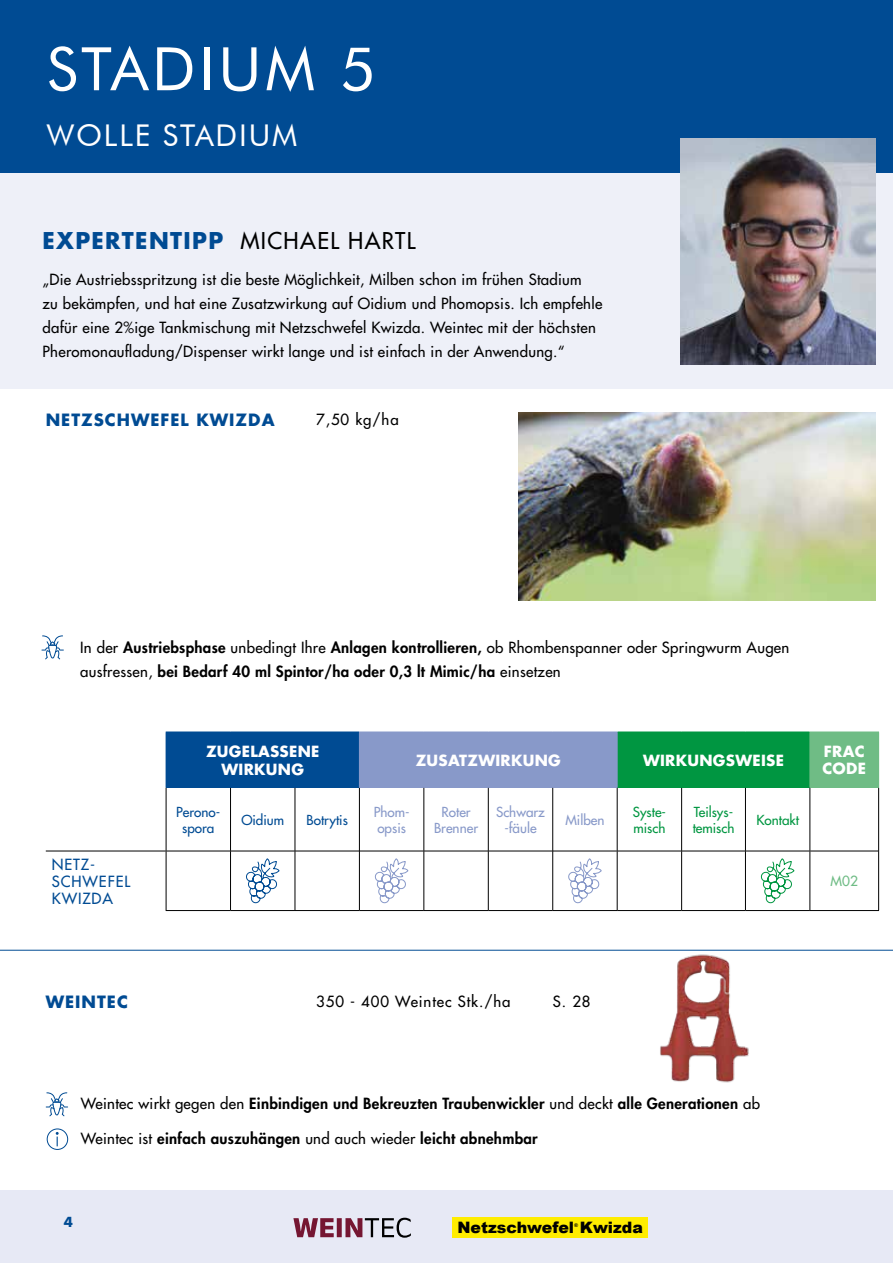
<style>
.page{position:relative;width:893px;height:1263px;background:#fff}
.page>*{position:absolute;margin:0;border:0;box-sizing:border-box;transform-origin:0 0}
.t1{font:60px "Futura BT";letter-spacing:.06em;color:#fff}
.t2{font:30px "Futura BT";letter-spacing:.06em;color:#fff}
.t3{font:700 22.5px "Futura Std";letter-spacing:.06em;color:#004b93}
.t4{font:700 16.5px "Futura Std";letter-spacing:.06em;color:#004b93}
.t5{font:900 15.75px "Arial";color:#000}
.t6{font:800 15px/24px "Futura Std";letter-spacing:.02em;color:#000}
.t7{font:500 15px/24px "Futura Std";letter-spacing:.02em;color:#000}
.t8{font:700 15px/18px "Futura Std";letter-spacing:.02em;color:#fff;text-align:center}
.t9{font:500 15px "Futura Std";letter-spacing:.06em;color:#000}
.t10{font:500 15px/16.6px "Futura Std";letter-spacing:.06em;color:#004b93}
.t11{font:500 13.65px "Futura Std";color:#6fbc85}
.t12{font:500 13.5px/16.2px "Futura Std";color:#8899c9;text-align:center}
.t13{font:500 13.5px/16.2px "Futura Std";color:#009641}
.t14{font:500 13.5px/16.2px "Futura Std";color:#004b93;text-align:center}
.t15{font:700 13.5px "Futura";color:#004b93}
.t16{font:900 5.1px "Arial";color:#000}
.s1{font-weight:500;color:#000}
.s2{font-weight:500}
</style>
<div class="page">
<div style="left:0;top:0;width:893px;height:173px;background:#004b93"></div>
<div style="left:0;top:1190px;width:893px;height:73px;background:#e7e9f5"></div>
<div style="left:0;top:173px;width:893px;height:216px;background:#eef0f8"></div>
<img style="left:518px;top:412px;width:357px;height:188px">
<svg style="left:41px;top:635px;width:23px;height:25px"></svg>
<div style="left:166px;top:732px;width:193px;height:55px;background:#004b93"></div>
<div style="left:359px;top:732px;width:258px;height:55px;background:#8899c9"></div>
<div style="left:617px;top:732px;width:193px;height:55px;background:#009641"></div>
<div style="left:810px;top:732px;width:69px;height:55px;background:#6fbc85"></div>
<hr style="left:230px;top:788px;width:1px;height:63px;background:#000">
<hr style="left:295px;top:788px;width:1px;height:63px;background:#000">
<hr style="left:424px;top:788px;width:1px;height:63px;background:#000">
<hr style="left:488px;top:788px;width:1px;height:63px;background:#000">
<hr style="left:681px;top:788px;width:1px;height:63px;background:#000">
<hr style="left:745px;top:788px;width:1px;height:63px;background:#000">
<hr style="left:46px;top:851px;width:120px;height:1px;background:#000">
<hr style="left:166px;top:851px;width:65px;height:1px;background:#000">
<hr style="left:231px;top:851px;width:64px;height:1px;background:#000">
<hr style="left:230px;top:851px;width:1px;height:59px;background:#000">
<hr style="left:295px;top:851px;width:64px;height:1px;background:#000">
<hr style="left:295px;top:851px;width:1px;height:59px;background:#000">
<hr style="left:360px;top:851px;width:64px;height:1px;background:#000">
<hr style="left:424px;top:851px;width:64px;height:1px;background:#000">
<hr style="left:424px;top:851px;width:1px;height:59px;background:#000">
<hr style="left:488px;top:851px;width:65px;height:1px;background:#000">
<hr style="left:488px;top:851px;width:1px;height:59px;background:#000">
<hr style="left:553px;top:851px;width:64px;height:1px;background:#000">
<hr style="left:618px;top:851px;width:64px;height:1px;background:#000">
<hr style="left:682px;top:851px;width:63px;height:1px;background:#000">
<hr style="left:681px;top:851px;width:1px;height:59px;background:#000">
<hr style="left:745px;top:851px;width:64px;height:1px;background:#000">
<hr style="left:745px;top:851px;width:1px;height:59px;background:#000">
<hr style="left:810px;top:851px;width:68px;height:1px;background:#000">
<hr style="left:166px;top:910px;width:65px;height:1px;background:#000">
<hr style="left:231px;top:910px;width:64px;height:1px;background:#000">
<hr style="left:295px;top:910px;width:64px;height:1px;background:#000">
<hr style="left:359px;top:910px;width:65px;height:1px;background:#000">
<hr style="left:424px;top:910px;width:64px;height:1px;background:#000">
<hr style="left:488px;top:910px;width:65px;height:1px;background:#000">
<hr style="left:553px;top:910px;width:64px;height:1px;background:#000">
<hr style="left:617px;top:910px;width:65px;height:1px;background:#000">
<hr style="left:682px;top:910px;width:63px;height:1px;background:#000">
<hr style="left:745px;top:910px;width:65px;height:1px;background:#000">
<hr style="left:810px;top:910px;width:69px;height:1px;background:#000">
<hr style="left:166px;top:788px;width:1px;height:63px;background:#000">
<hr style="left:166px;top:851px;width:1px;height:59px;background:#000">
<hr style="left:359px;top:788px;width:1px;height:63px;background:#000">
<hr style="left:359px;top:851px;width:1px;height:59px;background:#000">
<hr style="left:809px;top:788px;width:1px;height:63px;background:#000">
<hr style="left:878px;top:788px;width:1px;height:63px;background:#000">
<hr style="left:809px;top:851px;width:1px;height:59px;background:#000">
<hr style="left:878px;top:851px;width:1px;height:59px;background:#000">
<hr style="left:552px;top:788px;width:1px;height:63px;background:#000">
<hr style="left:552px;top:851px;width:1px;height:59px;background:#000">
<hr style="left:617px;top:788px;width:1px;height:63px;background:#000">
<hr style="left:617px;top:851px;width:1px;height:59px;background:#000">
<hr style="left:166px;top:787px;width:65px;height:1px;background:#004b93">
<hr style="left:231px;top:787px;width:64px;height:1px;background:#004b93">
<hr style="left:295px;top:787px;width:64px;height:1px;background:#004b93">
<hr style="left:618px;top:787px;width:64px;height:1px;background:#009641">
<hr style="left:682px;top:787px;width:63px;height:1px;background:#009641">
<hr style="left:745px;top:787px;width:64px;height:1px;background:#009641">
<hr style="left:617px;top:732px;width:1px;height:55px;background:#8899c9">
<hr style="left:359px;top:787px;width:65px;height:1px;background:#8899c9">
<hr style="left:424px;top:787px;width:64px;height:1px;background:#8899c9">
<hr style="left:488px;top:787px;width:65px;height:1px;background:#8899c9">
<hr style="left:553px;top:787px;width:65px;height:1px;background:#8899c9">
<hr style="left:809px;top:732px;width:1px;height:55px;background:#6fbc85">
<hr style="left:809px;top:787px;width:70px;height:1px;background:#6fbc85">
<svg style="left:246px;top:859px;width:34px;height:44px"></svg>
<svg style="left:375px;top:859px;width:34px;height:44px"></svg>
<svg style="left:568px;top:859px;width:34px;height:44px"></svg>
<svg style="left:761px;top:859px;width:34px;height:44px"></svg>
<div style="left:452px;top:1218px;width:196px;height:20px;background:#ffed00"></div>
<img style="left:680px;top:138px;width:196px;height:227px">
<svg style="left:45px;top:1092px;width:23px;height:25px"></svg>
<div style="left:47px;top:1128px;width:21px;height:22px;border:1px solid #004b93;border-radius:50%"></div>
<svg style="left:56px;top:1132px;width:3px;height:14px"></svg>
<svg style="left:293px;top:1218px;width:118px;height:20px"></svg>
<img style="left:648px;top:949px;width:107px;height:134px">
<hr style="left:0;top:950px;width:893px;height:1px;background:#004b93">
<h1 class="t1" style="left:47px;top:32px;width:330px">STADIUM 5</h1>
<h2 class="t2" style="left:47px;top:117px;width:252px">WOLLE STADIUM</h2>
<h3 class="t3" style="left:43px;top:225px;width:374px">EXPERTENTIPP <span class="s1">MICHAEL HARTL</span></h3>
<p class="t7" style="left:43px;top:268px;width:561px">„Die Austriebsspritzung ist die beste Möglichkeit, Milben schon im frühen Stadium<br>zu bekämpfen, und hat eine Zusatzwirkung auf Oidium und Phomopsis. Ich empfehle dafür eine 2%ige Tankmischung mit Netzschwefel Kwizda. Weintec mit der höchsten Pheromonaufladung/Dispenser wirkt lange und ist einfach in der Anwendung.“</p>
<p class="t4" style="left:46px;top:409px;width:230px">NETZSCHWEFEL KWIZDA</p>
<p class="t7" style="left:316px;top:407px;width:84px">7,50 kg/ha</p>
<p class="t6" style="left:80px;top:635px;width:711px"><span class="s2">In der</span> Austriebsphase <span class="s2">unbedingt Ihre</span> Anlagen kontrollieren, <span class="s2">ob Rhombenspanner oder Springwurm Augen ausfressen,</span> bei Bedarf 40 ml Spintor/ha oder 0,3 lt Mimic/ha <span class="s2">einsetzen</span></p>
<p class="t10" style="left:52px;top:856px;width:80px">NETZ-<br>SCHWEFEL<br>KWIZDA</p>
<p class="t4" style="left:46px;top:991px;width:84px">WEINTEC</p>
<p class="t8" style="left:206px;top:742px;width:115px">ZUGELASSENE<br>WIRKUNG</p>
<p class="t8" style="left:416px;top:751px;width:147px">ZUSATZWIRKUNG</p>
<p class="t8" style="left:643px;top:751px;width:142px">WIRKUNGSWEISE</p>
<p class="t8" style="left:822px;top:743px;width:45px;line-height:16.6px;text-align:left">FRAC<br>CODE</p>
<p class="t14" style="left:176px;top:804px;width:46px">Perono&shy;spora</p>
<p class="t14" style="left:241px;top:812px;width:44px">Oidium</p>
<p class="t14" style="left:306px;top:812px;width:43px">Botrytis</p>
<p class="t12" style="left:374px;top:804px;width:37px;text-align:left">Phom&shy;opsis</p>
<p class="t12" style="left:434px;top:804px;width:45px">Roter<br>Brenner</p>
<p class="t12" style="left:496px;top:804px;width:50px">Schwarz -fäule</p>
<p class="t12" style="left:565px;top:812px;width:41px">Milben</p>
<p class="t13" style="left:633px;top:804px;width:35px">Syste&shy;misch</p>
<p class="t13" style="left:693px;top:804px;width:43px">Teilsys&shy;temisch</p>
<p class="t13" style="left:756px;top:812px;width:44px">Kontakt</p>
<p class="t9" style="left:316px;top:992px;width:196px">350 - 400 Weintec Stk./ha</p>
<p class="t7" style="left:553px;top:989px;width:39px">S. 28</p>
<p class="t11" style="left:831px;top:873px;width:29px">M02</p>
<p class="t6" style="left:81px;top:1091px;width:681px"><span class="s2">Weintec wirkt gegen den</span> Einbindigen und Bekreuzten Traubenwickler <span class="s2">und deckt</span> alle Generationen <span class="s2">ab</span></p>
<p class="t6" style="left:81px;top:1126px;width:458px"><span class="s2">Weintec ist</span> einfach auszuhängen <span class="s2">und auch wieder</span> leicht abnehmbar</p>
<p class="t15" style="left:64px;top:1212px;width:11px">4</p>
<p class="t5" style="left:457px;top:1216px;width:187px">Netzschwefel Kwizda</p>
<p class="t16" style="left:574px;top:1221px;width:6px">®</p>
</div>
